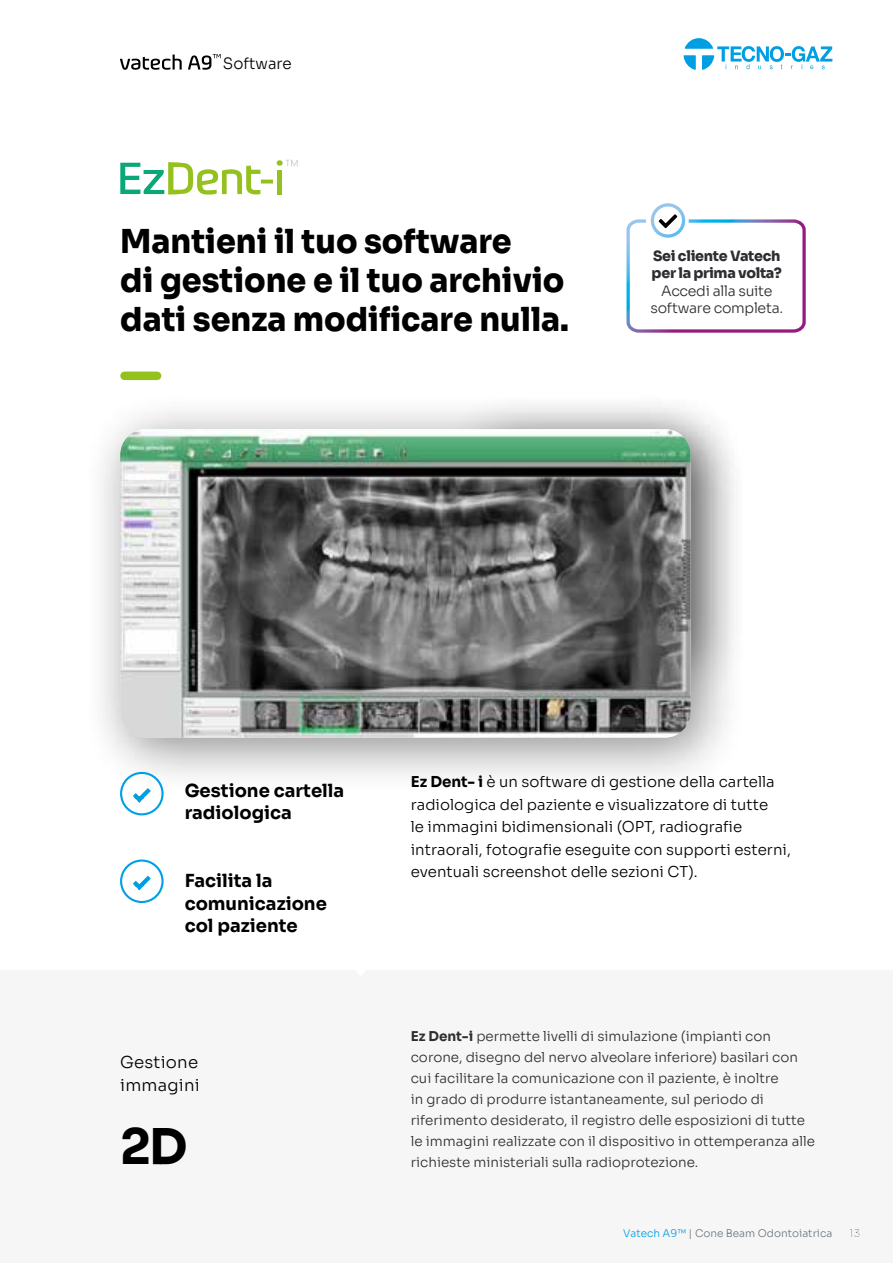
<style>
.page{position:relative;width:893px;height:1263px;background:#fff}
.page>*{position:absolute;margin:0;border:0;box-sizing:border-box;transform-origin:0 0}
.t1{font:700 48.9px "Sora";color:#000}
.t2{font:800 33px/39px "Sora";color:#000;scale:.96 1}
.t3{font:700 18px/22.5px "Sora";color:#000}
.t4{font:300 16.5px/22.5px "Sora";letter-spacing:.01em;color:#000}
.t5{font:300 15.75px "Sora";color:#000;scale:.96 1}
.t6{font:300 15px/22.5px "Sora";color:#000}
.t7{font:800 14.25px/17.5px "Sora";letter-spacing:-.02em;color:#2d2e32}
.t8{font:300 14.25px/17.5px "Sora";letter-spacing:-.02em;color:#2d2e32;text-align:center}
.t9{font:300 13.5px/21px "Sora";color:#2d2e32}
.t10{font:300 10.5px "Sora";color:#6d777f}
.t11{font:300 10.5px "Sora";color:#6d777f;scale:1.04 1}
.s1{font-weight:700}
.s2{color:#009fe3}
</style>
<div class="page">
<div style="left:0;top:970px;width:893px;height:293px;background:#f6f6f6"></div>
<svg style="left:120px;top:55px;width:62px;height:15px"></svg>
<svg style="left:188px;top:54px;width:33px;height:16px"></svg>
<div style="left:120px;top:372px;width:41px;height:8px;background:#95c11f;border-radius:4px"></div>
<div style="left:82px;top:391px;width:665px;height:403px;background:#000;opacity:.45"></div>
<img style="left:120px;top:429px;width:571px;height:308px">
<svg style="left:120px;top:160px;width:178px;height:35px"></svg>
<div style="left:120px;top:772px;width:44px;height:43px;border:2px solid #009fe3;border-radius:50%"></div>
<svg style="left:128px;top:783px;width:27px;height:27px"></svg>
<div style="left:120px;top:859px;width:44px;height:44px;border:2px solid #009fe3;border-radius:50%"></div>
<svg style="left:128px;top:875px;width:27px;height:22px"></svg>
<div style="left:651px;top:203px;width:34px;height:35px;border:3px solid #fff;border-radius:50%"></div>
<svg style="left:626px;top:214px;width:180px;height:119px"></svg>
<svg style="left:684px;top:38px;width:148px;height:31px"></svg>
<p class="t5" style="left:223px;top:51px;width:73px">Software</p>
<h2 class="t2" style="left:120px;top:219px;width:469px">Mantieni il tuo software<br>di gestione e il tuo archivio dati senza modificare nulla.</h2>
<p class="t7" style="left:652px;top:246px;width:132px">Sei cliente Vatech per la prima volta?</p>
<p class="t8" style="left:650px;top:281px;width:134px">Accedi alla suite software completa.</p>
<h3 class="t3" style="left:185px;top:777px;width:161px">Gestione cartella radiologica</h3>
<p class="t6" style="left:411px;top:769px;width:382px"><span class="s1">Ez Dent- i</span> è un software di gestione della cartella radiologica del paziente e visualizzatore di tutte<br>le immagini bidimensionali (OPT, radiografie intraorali, fotografie eseguite con supporti esterni, eventuali screenshot delle sezioni CT).</p>
<h3 class="t3" style="left:185px;top:868px;width:144px">Facilita la comunicazione col paziente</h3>
<p class="t4" style="left:120px;top:1049px;width:81px">Gestione immagini</p>
<h1 class="t1" style="left:120px;top:1106px;width:69px">2D</h1>
<p class="t9" style="left:411px;top:1024px;width:406px"><span class="s1">Ez Dent-i</span> permette livelli di simulazione (impianti con corone, disegno del nervo alveolare inferiore) basilari con cui facilitare la comunicazione con il paziente, è inoltre<br>in grado di produrre istantaneamente, sul periodo di riferimento desiderato, il registro delle esposizioni di tutte le immagini realizzate con il dispositivo in ottemperanza alle</p>
<p class="t9" style="left:411px;top:1150px;width:289px">richieste ministeriali sulla radioprotezione.</p>
<p class="t10" style="left:623px;top:1225px;width:211px"><span class="s2">Vatech A9™</span> | Cone Beam Odontoiatrica</p>
<p class="t11" style="left:849px;top:1225px;width:12px">13</p>
</div>
